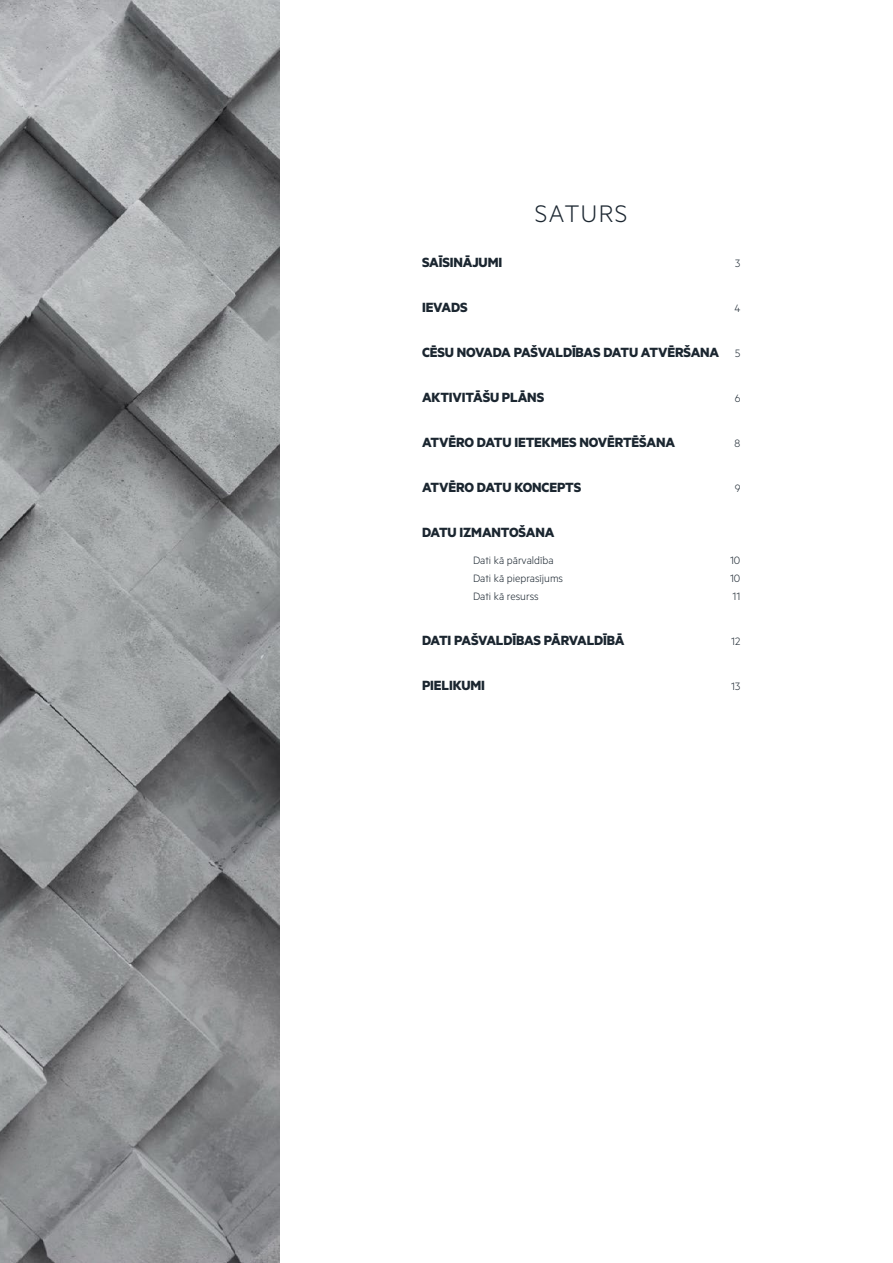
<style>
.page{position:relative;width:893px;height:1263px;background:#fff}
.page>*{position:absolute;margin:0;border:0;box-sizing:border-box;transform-origin:0 0}
.t1{font:300 27px "Metric";letter-spacing:.05em;color:#1b2630}
.t2{font:700 15px "Metric";letter-spacing:-.01em;color:#1b2630}
.t3{font:300 12px "Metric";color:#1b2630}
.s1{font-weight:300;font-size:12px}
</style>
<div class="page">
<img style="left:0;top:0;width:279px;height:1263px">
<h1 class="t1" style="left:535px;top:198px;width:94px">SATURS</h1>
<p class="t2" style="left:422px;top:253px;width:82px">SAĪSINĀJUMI</p>
<p class="t3" style="left:735px;top:256px;width:7px">3</p>
<p class="t2" style="left:422px;top:298px;width:47px">IEVADS</p>
<p class="t3" style="left:734px;top:301px;width:7px">4</p>
<p class="t2" style="left:422px;top:343px;width:320px">CĒSU NOVADA PAŠVALDĪBAS DATU ATVĒRŠANA <span class="s1">5</span></p>
<p class="t2" style="left:422px;top:388px;width:124px">AKTIVITĀŠU PLĀNS</p>
<p class="t3" style="left:735px;top:391px;width:7px">6</p>
<p class="t2" style="left:422px;top:433px;width:255px">ATVĒRO DATU IETEKMES NOVĒRTĒŠANA</p>
<p class="t3" style="left:735px;top:436px;width:7px">8</p>
<p class="t2" style="left:422px;top:478px;width:161px">ATVĒRO DATU KONCEPTS</p>
<p class="t3" style="left:735px;top:481px;width:7px">9</p>
<p class="t2" style="left:422px;top:523px;width:134px">DATU IZMANTOŠANA</p>
<p class="t3" style="left:473px;top:553px;width:82px">Dati kā pārvaldība</p>
<p class="t3" style="left:730px;top:553px;width:12px">10</p>
<p class="t3" style="left:473px;top:571px;width:92px">Dati kā pieprasījums</p>
<p class="t3" style="left:730px;top:571px;width:12px">10</p>
<p class="t3" style="left:473px;top:589px;width:67px">Dati kā resurss</p>
<p class="t3" style="left:732px;top:589px;width:9px">11</p>
<p class="t2" style="left:422px;top:631px;width:204px">DATI PAŠVALDĪBAS PĀRVALDĪBĀ</p>
<p class="t3" style="left:731px;top:634px;width:11px">12</p>
<p class="t2" style="left:422px;top:676px;width:64px">PIELIKUMI</p>
<p class="t3" style="left:731px;top:679px;width:11px">13</p>
</div>
